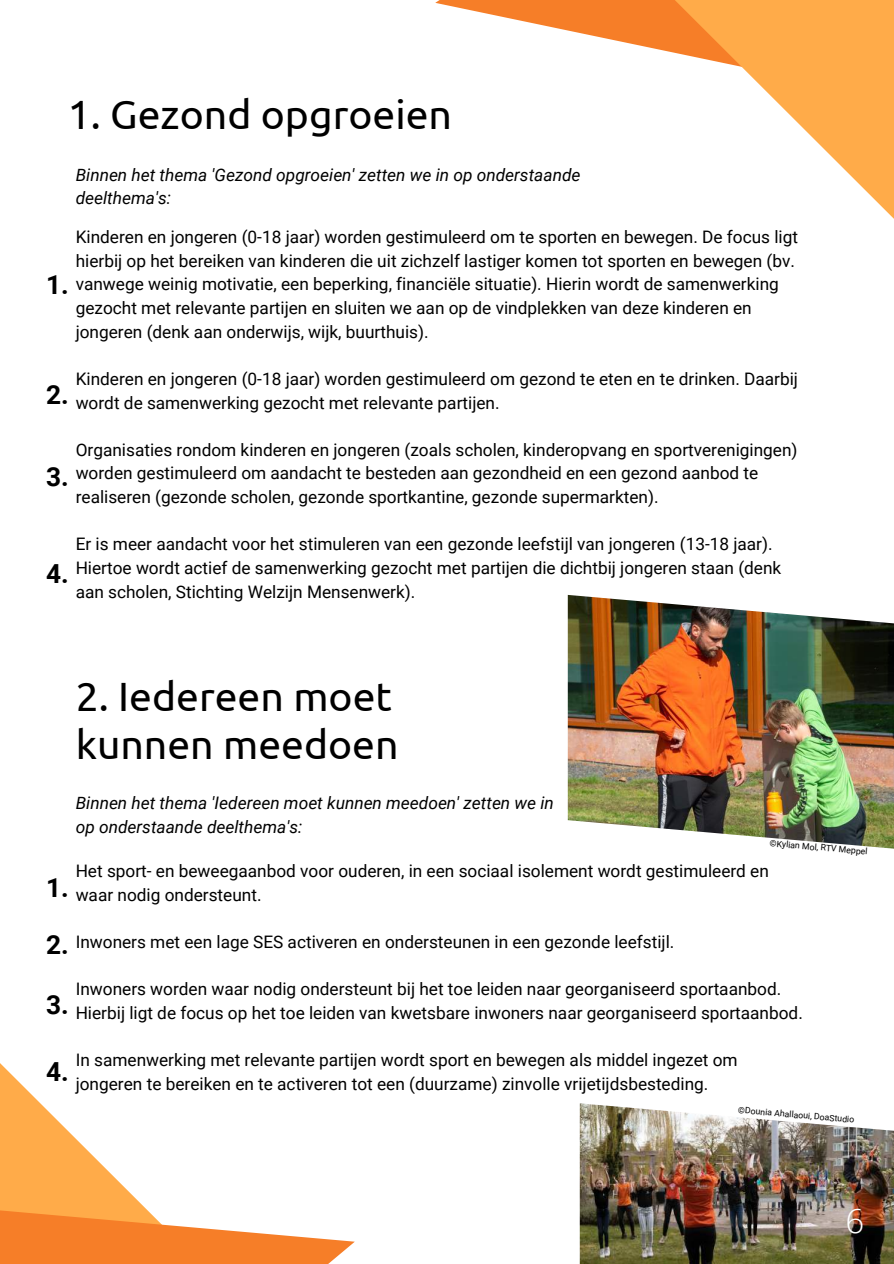
<style>
.page{position:relative;width:894px;height:1264px;background:#fff}
.page>*{position:absolute;margin:0;border:0;box-sizing:border-box;transform-origin:0 0}
.t1{font:40.8px/48.4px "Ubuntu";color:#000}
.t2{font:300 33px "Open Sans";color:#fff}
.t3{font:700 26.25px/57.4px "Roboto";color:#000}
.t4{font:17.25px/23.7px "Roboto";color:#000}
.t5{font:italic 17.25px/23.7px "Roboto";color:#000}
.t6{font:8.7px "Roboto";color:#000}
</style>
<div class="page">
<svg style="left:435px;top:0;width:239px;height:53px;fill:#f67e28"></svg>
<svg style="left:674px;top:0;width:219px;height:218px;fill:#ffab49"></svg>
<svg style="left:0;top:1063px;width:355px;height:200px"></svg>
<img style="left:567px;top:595px;width:326px;height:254px">
<img style="left:579px;top:1103px;width:314px;height:160px">
<h1 class="t1" style="left:68px;top:89px;width:386px">1. Gezond opgroeien</h1>
<p class="t5" style="left:76px;top:163px;width:506px">Binnen het thema 'Gezond opgroeien' zetten we in op onderstaande deelthema's:</p>
<h3 class="t3" style="left:46px;top:257px;width:24px">1.</h3>
<h3 class="t3" style="left:46px;top:366px;width:24px">2.</h3>
<h3 class="t3" style="left:46px;top:448px;width:24px">3.</h3>
<h3 class="t3" style="left:46px;top:545px;width:24px">4.</h3>
<p class="t4" style="left:76px;top:225px;width:723px">Kinderen en jongeren (0-18 jaar) worden gestimuleerd om te sporten en bewegen. De focus ligt hierbij op het bereiken van kinderen die uit zichzelf lastiger komen tot sporten en bewegen (bv. vanwege weinig motivatie, een beperking, financiële situatie). Hierin wordt de samenwerking gezocht met relevante partijen en sluiten we aan op de vindplekken van deze kinderen en jongeren (denk aan onderwijs, wijk, buurthuis).</p>
<p class="t4" style="left:76px;top:367px;width:723px">Kinderen en jongeren (0-18 jaar) worden gestimuleerd om gezond te eten en te drinken. Daarbij wordt de samenwerking gezocht met relevante partijen.</p>
<p class="t4" style="left:76px;top:438px;width:723px">Organisaties rondom kinderen en jongeren (zoals scholen, kinderopvang en sportverenigingen) worden gestimuleerd om aandacht te besteden aan gezondheid en een gezond aanbod te realiseren (gezonde scholen, gezonde sportkantine, gezonde supermarkten).</p>
<p class="t4" style="left:76px;top:532px;width:707px">Er is meer aandacht voor het stimuleren van een gezonde leefstijl van jongeren (13-18 jaar).<br>Hiertoe wordt actief de samenwerking gezocht met partijen die dichtbij jongeren staan (denk aan scholen, Stichting Welzijn Mensenwerk).</p>
<h3 class="t3" style="left:46px;top:859px;width:24px">1.<br>2.</h3>
<h3 class="t3" style="left:46px;top:976px;width:24px">3.</h3>
<h3 class="t3" style="left:46px;top:1042px;width:24px">4.</h3>
<h1 class="t1" style="left:76px;top:671px;width:324px">2. Iedereen moet kunnen meedoen</h1>
<p class="t5" style="left:76px;top:791px;width:479px">Binnen het thema 'Iedereen moet kunnen meedoen' zetten we in op onderstaande deelthema's:</p>
<p class="t4" style="left:76px;top:859px;width:694px">Het sport- en beweegaanbod voor ouderen, in een sociaal isolement wordt gestimuleerd en waar nodig ondersteunt.</p>
<p class="t4" style="left:76px;top:930px;width:600px">Inwoners met een lage SES activeren en ondersteunen in een gezonde leefstijl.</p>
<p class="t4" style="left:76px;top:977px;width:728px">Inwoners worden waar nodig ondersteunt bij het toe leiden naar georganiseerd sportaanbod.<br>Hierbij ligt de focus op het toe leiden van kwetsbare inwoners naar georganiseerd sportaanbod.</p>
<p class="t4" style="left:76px;top:1048px;width:663px">In samenwerking met relevante partijen wordt sport en bewegen als middel ingezet om jongeren te bereiken en te activeren tot een (duurzame) zinvolle vrijetijdsbesteding.</p>
<p class="t6" style="left:770px;top:838px;width:99px;rotate:5deg">©Kylian Mol, RTV Meppel</p>
<p class="t6" style="left:738px;top:1104px;width:118px;rotate:5deg">©Dounia Ahallaoui, DoaStudio</p>
<h2 class="t2" style="left:845px;top:1197px;width:20px">6</h2>
</div>
